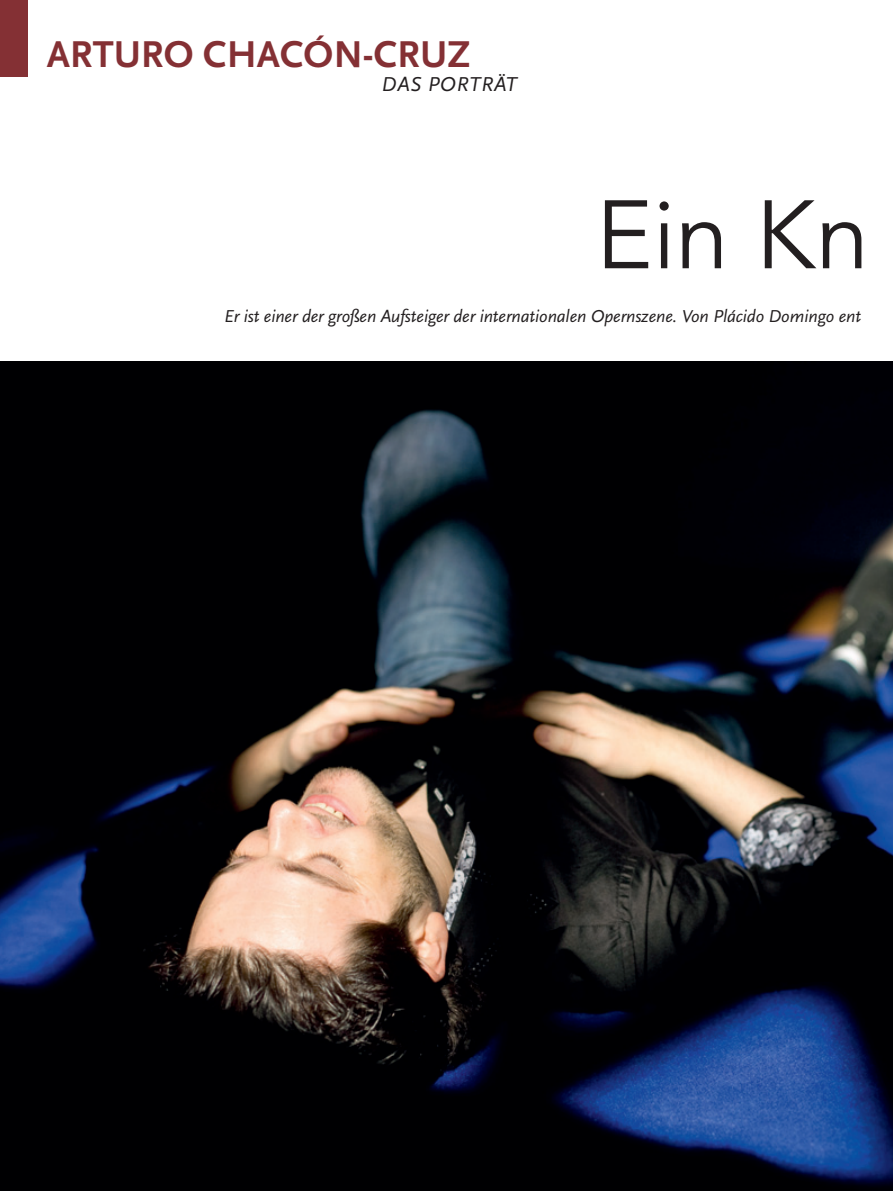
<style>
.page{position:relative;width:893px;height:1191px;background:#fff}
.page>*{position:absolute;margin:0;border:0;box-sizing:border-box;transform-origin:0 0}
.t1{font:96px "Avenir";color:#231f20}
.t2{font:700 39px "Scala Sans";color:#843034}
.t3{font:italic 21px "Scala Sans";letter-spacing:.025em;color:#231f20}
.t4{font:italic 18px "Scala Sans";letter-spacing:-.005em;color:#231f20}
</style>
<div class="page">
<div style="left:0;top:0;width:28px;height:77px;background:#843034"></div>
<img style="left:0;top:361px;width:893px;height:830px">
<h2 class="t2" style="left:47px;top:39px;width:425px">ARTURO CHACÓN-CRUZ</h2>
<p class="t3" style="left:382px;top:76px;width:137px">DAS PORTRÄT</p>
<h1 class="t1" style="left:596px;top:196px;width:275px">Ein Kn</h1>
<p class="t4" style="left:224px;top:308px;width:638px">Er ist einer der großen Aufsteiger der internationalen Opernszene. Von Plácido Domingo ent</p>
</div>
